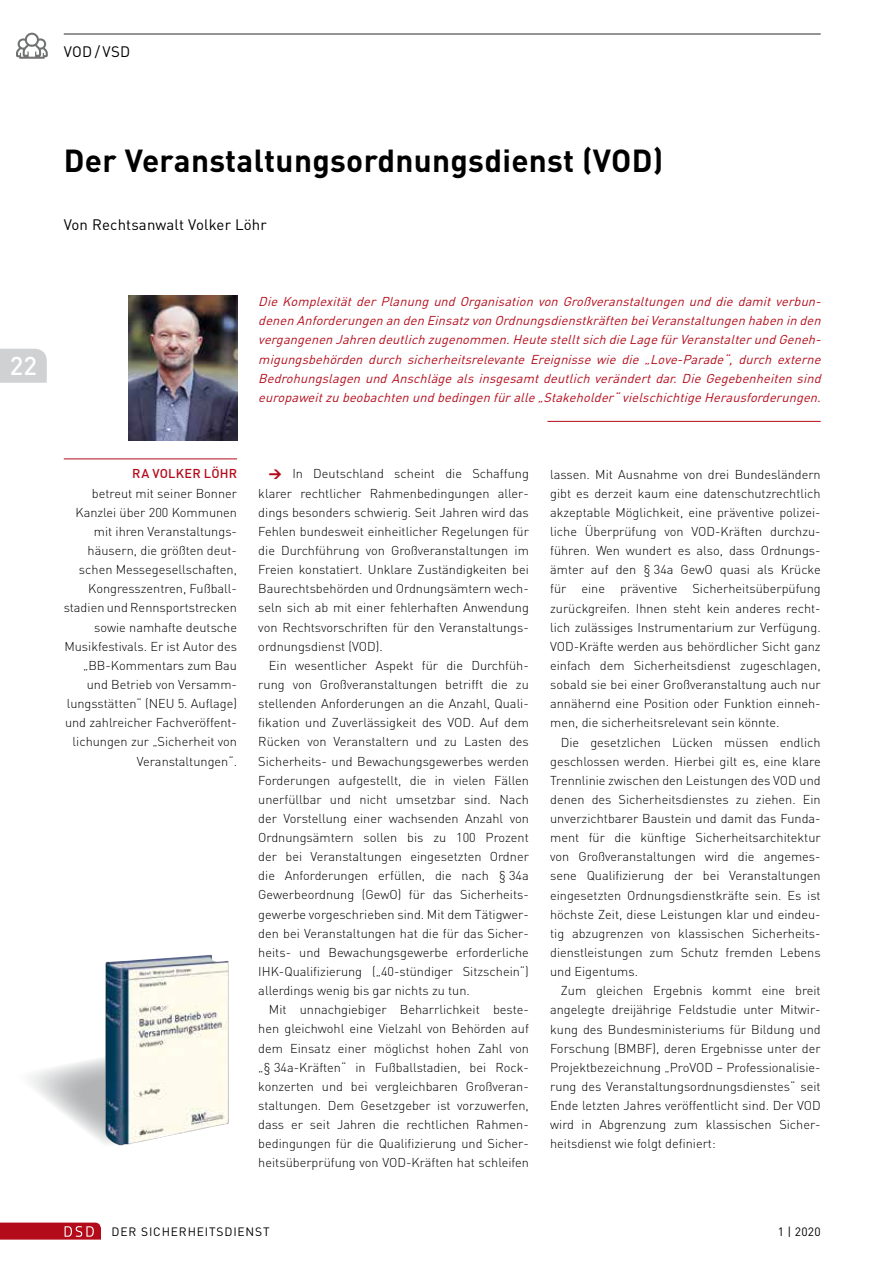
<style>
.page{position:relative;width:893px;height:1263px;background:#fff}
.page>*{position:absolute;margin:0;border:0;box-sizing:border-box;transform-origin:0 0}
.t1{font:700 31.5px "DIN";letter-spacing:.01em;color:#000}
.t2{font:500 25.5px "DIN";color:#fff}
.t3{font:15px "DIN";letter-spacing:.01em;color:#000}
.t4{font:300 12.75px/19.2px "DIN";color:#000;text-align:justify}
.t5{font:italic 12.75px/19.2px "DIN";color:#b40b1a;text-align:justify}
.t6{font:500 12.75px "DIN";letter-spacing:.015em;color:#b40b1a}
.t7{font:12px "DIN";letter-spacing:.07em;color:#000}
.s1{font-weight:900;color:#b40b1a}
</style>
<div class="page">
<svg style="left:0;top:1222px;width:101px;height:17px;background:#ba212e"></svg>
<div style="left:0;top:349px;width:47px;height:34px;background:#d0d1d2"></div>
<hr style="left:64px;top:33px;width:757px;height:2px;background:#707172">
<svg style="left:16px;top:33px;width:32px;height:26px"></svg>
<hr style="left:64px;top:458px;width:173px;height:1px;background:#b40b1a">
<img style="left:129px;top:296px;width:108px;height:144px">
<hr style="left:547px;top:421px;width:274px;height:1px;background:#b40b1a">
<svg style="left:30px;top:1058px;width:93px;height:88px"></svg>
<img style="left:105px;top:955px;width:124px;height:190px">
<p class="t3" style="left:64px;top:43px;width:68px">VOD/ VSD</p>
<h2 class="t2" style="left:10px;top:350px;width:29px">22</h2>
<h1 class="t1" style="left:64px;top:140px;width:601px">Der Veranstaltungsordnungsdienst (VOD)</h1>
<p class="t3" style="left:64px;top:215px;width:205px">Von Rechtsanwalt Volker Löhr</p>
<p class="t5" style="left:258px;top:292px;width:568px">Die Komplexität der Planung und Organisation von Großveranstaltungen und die damit verbun&shy;denen Anforderungen an den Einsatzvon Ordnungsdienstkräften beiVeranstaltungen haben in den vergangenen Jahren deutlich zugenommen.Heutestelltsich dieLagefürVeranstalterund Geneh&shy;migungsbehörden durch sicherheitsrelevante Ereignisse wie die „Love-Parade“, durch externe Bedrohungslagen und Anschläge als insgesamt deutlich verändert dar. Die Gegebenheiten sind europaweitzu beobachten und bedingen füralle„Stakeholder“vielschichtigeHerausforderungen.</p>
<p class="t6" style="left:132px;top:466px;width:106px">RA VOLKER LÖHR</p>
<p class="t4" style="left:64px;top:483px;width:175px;text-align:right">betreut mit seiner Bonner<br>Kanzlei über 200 Kommunen mit ihren Veranstaltungs&shy;häusern, die größten deut&shy;schen Messegesellschaften,<br>Kongresszentren, Fußball&shy;stadien und Rennsportstrecken sowie namhafte deutsche<br>Musikfestivals. Er ist Autor des „BB-Kommentars zum Bau und Betrieb von Versamm&shy;lungsstätten“ (NEU 5. Auflage) und zahlreicher Fachveröffent&shy;lichungen zur „Sicherheit von<br>Veranstaltungen“.</p>
<p class="t4" style="left:258px;top:464px;width:272px;text-indent:11px"><span class="s1">&gt;</span> In Deutschland scheint die Schaffung klarer rechtlicher Rahmenbedingungen aller&shy;dings besonders schwierig. Seit Jahren wird das Fehlen bundesweit einheitlicher Regelungen für die Durchführung von Großveranstaltungen im Freien konstatiert. Unklare Zuständigkeiten bei Baurechtsbehörden und Ordnungsämtern wech&shy;seln sich ab mit einer fehlerhaften Anwendung von Rechtsvorschriften für den Veranstaltungs&shy;ordnungsdienst (VOD).</p>
<p class="t4" style="left:258px;top:655px;width:272px;text-indent:11px">Ein wesentlicher Aspekt für die Durchfüh&shy;rung von Großveranstaltungen betrifft die zu stellenden Anforderungen an die Anzahl, Quali&shy;fikation und Zuverlässigkeit des VOD. Auf dem Rücken von Veranstaltern und zu Lasten des Sicherheits- und Bewachungsgewerbes werden Forderungen aufgestellt, die in vielen Fällen unerfüllbar und nicht umsetzbar sind. Nach der Vorstellung einer wachsenden Anzahl von Ordnungsämtern sollen bis zu 100 Prozent der bei Veranstaltungen eingesetzten Ordner die Anforderungen erfüllen, die nach § 34a Gewerbeordnung (GewO) für das Sicherheits&shy;gewerbe vorgeschrieben sind. Mit dem Tätigwer&shy;den bei Veranstaltungen hat die für das Sicher&shy;heits- und Bewachungsgewerbe erforderliche IHK-Qualifizierung („40-stündiger Sitzschein“) allerdings wenig bis gar nichts zu tun.</p>
<p class="t4" style="left:258px;top:1000px;width:272px;text-indent:11px">Mit unnachgiebiger Beharrlichkeit beste&shy;hen gleichwohl eine Vielzahl von Behörden auf dem Einsatz einer möglichst hohen Zahl von „§ 34a- Kräften“ in Fußballstadien, bei Rock&shy;konzerten und bei vergleichbaren Großveran&shy;staltungen. Dem Gesetzgeber ist vorzuwerfen, dass er seit Jahren die rechtlichen Rahmen&shy;bedingungen für die Qualifizierung und Sicher&shy;heitsüberprüfung von VOD- Kräften hat schleifen</p>
<p class="t4" style="left:550px;top:464px;width:272px">lassen. Mit Ausnahme von drei Bundesländern gibt es derzeit kaum eine datenschutzrechtlich akzeptable Möglichkeit, eine präventive polizei&shy;liche Überprüfung von VOD- Kräften durchzu&shy;führen. Wen wundert es also, dass Ordnungs&shy;ämter auf den § 34a GewO quasi als Krücke für eine präventive Sicherheitsüberpüfung zurückgreifen. Ihnen steht kein anderes recht&shy;lich zulässiges Instrumentarium zur Verfügung.<br>VOD- Kräfte werden aus behördlicher Sicht ganz einfach dem Sicherheitsdienst zugeschlagen, sobald sie bei einer Großveranstaltung auch nur annähernd eine Position oder Funktion einneh&shy;men, die sicherheitsrelevant sein könnte.</p>
<p class="t4" style="left:550px;top:732px;width:272px;text-indent:11px">Die gesetzlichen Lücken müssen endlich geschlossen werden. Hierbei gilt es, eine klare Trennlinie zwischen den Leistungen des VOD und denen des Sicherheitsdienstes zu ziehen. Ein unverzichtbarer Baustein und damit das Funda&shy;ment für die künftige Sicherheitsarchitektur von Großveranstaltungen wird die angemes&shy;sene Qualifizierung der bei Veranstaltungen eingesetzten Ordnungsdienstkräfte sein. Es ist höchste Zeit, diese Leistungen klar und eindeu&shy;tig abzugrenzen von klassischen Sicherheits&shy;dienstleistungen zum Schutz fremden Lebens und Eigentums.</p>
<p class="t4" style="left:550px;top:981px;width:272px;text-indent:11px">Zum gleichen Ergebnis kommt eine breit angelegte dreijährige Feldstudie unter Mitwir&shy;kung des Bundesministeriums für Bildung und Forschung (BMBF), deren Ergebnisse unter der Projektbezeichnung „ProVOD – Professionalisie&shy;rung des Veranstaltungsordnungsdienstes“ seit Ende letzten Jahres veröffentlicht sind. Der VOD wird in Abgrenzung zum klassischen Sicher&shy;heitsdienst wie folgt definiert:</p>
<p class="t7" style="left:112px;top:1224px;width:160px">DER SICHERHEITSDIENST</p>
<p class="t7" style="left:778px;top:1224px;width:44px">1 | 2020</p>
</div>
